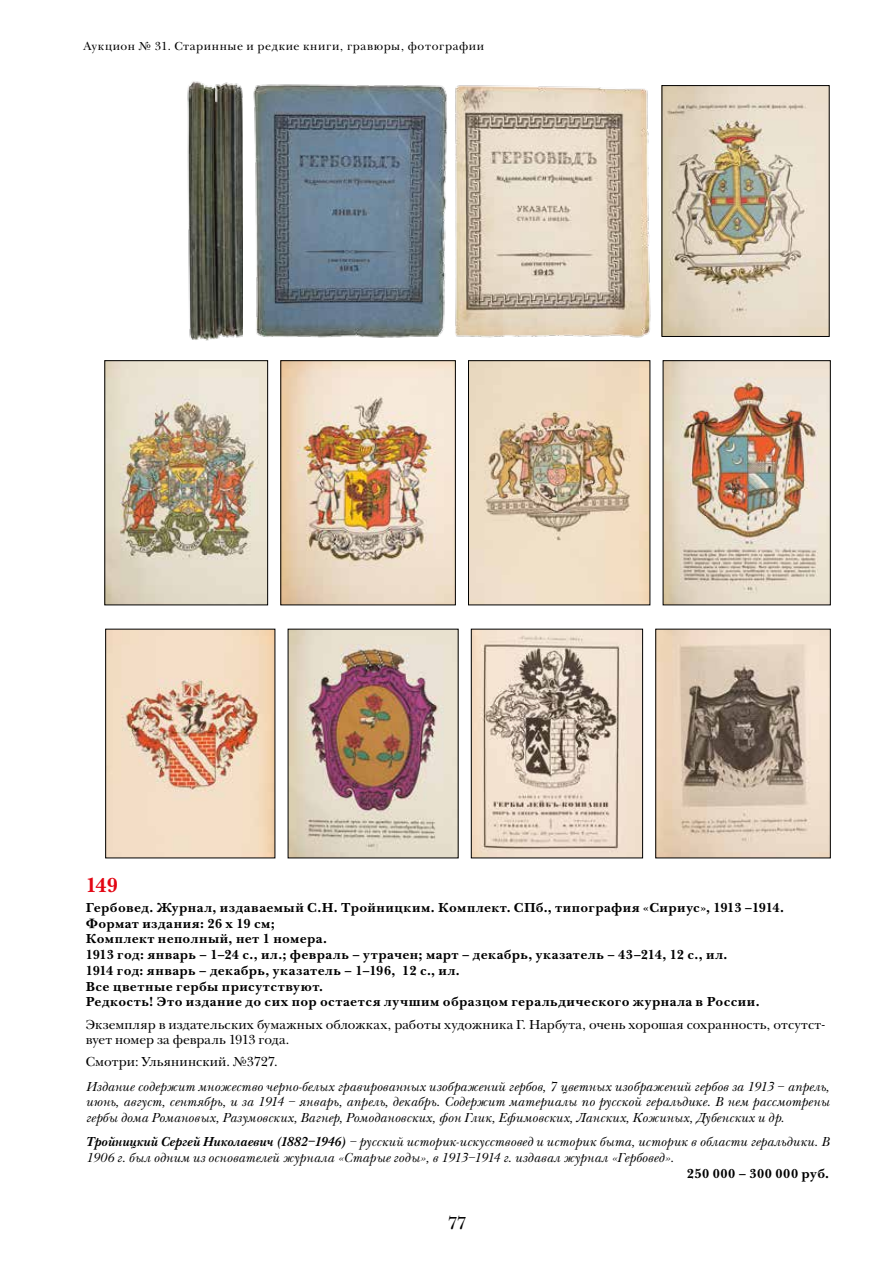
<style>
.page{position:relative;width:893px;height:1263px;background:#fff}
.page>*{position:absolute;margin:0;border:0;box-sizing:border-box;transform-origin:0 0}
.t1{font:700 21px "New Baskerville C";color:#e30613}
.t2{font:18px "New Baskerville C";color:#000}
.t3{font:italic 13.5px/15.8px "New Baskerville C";letter-spacing:.015em;color:#000;text-align:justify}
.t4{font:700 13.5px/15.8px "New Baskerville C";letter-spacing:.03em;color:#000}
.t5{font:13.5px/15.8px "New Baskerville C";letter-spacing:.01em;color:#000}
.t6{font:12px "New Baskerville C";letter-spacing:.05em;color:#000}
.s1{font-weight:700}
</style>
<div class="page">
<img style="left:657px;top:631px;width:171px;height:225px">
<img style="left:290px;top:631px;width:166px;height:225px">
<img style="left:253px;top:84px;width:398px;height:254px">
<img style="left:665px;top:362px;width:163px;height:241px">
<img style="left:664px;top:87px;width:163px;height:248px">
<div style="left:662px;top:85px;width:167px;height:252px;border:1px solid #000"></div>
<img style="left:107px;top:362px;width:159px;height:241px">
<div style="left:105px;top:360px;width:163px;height:245px;border:1px solid #000"></div>
<img style="left:470px;top:362px;width:178px;height:241px">
<div style="left:468px;top:360px;width:182px;height:245px;border:1px solid #000"></div>
<img style="left:283px;top:362px;width:171px;height:241px">
<div style="left:281px;top:360px;width:175px;height:245px;border:1px solid #000"></div>
<img style="left:473px;top:631px;width:168px;height:225px">
<div style="left:471px;top:629px;width:172px;height:229px;border:1px solid #000"></div>
<img style="left:107px;top:631px;width:166px;height:225px">
<img style="left:187px;top:81px;width:56px;height:260px">
<p class="t6" style="left:84px;top:39px;width:402px">Аукцион № 31. Старинные и редкие книги, гравюры, фотографии</p>
<h1 class="t1" style="left:86px;top:873px;width:34px">149</h1>
<p class="t4" style="left:86px;top:900px;width:700px">Гербовед. Журнал, издаваемый С.Н. Тройницким. Комплект. СПб., типография «Сириус», 1913 –1914.<br>Формат издания: 26 x 19 см;<br>Комплект неполный, нет 1 номера.<br>1913 год: январь – 1–24 с., ил.; февраль – утрачен; март – декабрь, указатель – 43–214, 12 с., ил.<br>1914 год: январь – декабрь, указатель – 1–196, 12 с., ил.<br>Все цветные гербы присутствуют.<br>Редкость! Это издание до сих пор остается лучшим образцом геральдического журнала в России.</p>
<p class="t5" style="left:86px;top:1016px;width:740px">Экземпляр в издательских бумажных обложках, работы художника Г. Нарбута, очень хорошая сохранность, отсутст&shy;вует номер за февраль 1913 года.</p>
<p class="t5" style="left:86px;top:1054px;width:193px">Смотри: Ульянинский. №3727.</p>
<p class="t3" style="left:86px;top:1078px;width:745px">Издание содержит множество черно-белых гравированных изображений гербов, 7 цветных изображений гербов за 1913 – апрель, июнь, август, сентябрь, и за 1914 – январь, апрель, декабрь. Содержит материалы по русской геральдике. В нем рассмотрены гербы дома Романовых, Разумовских, Вагнер, Ромодановских, фон Глик, Ефимовских, Ланских, Кожиных, Дубенских и др.</p>
<p class="t3" style="left:86px;top:1134px;width:745px"><span class="s1">Тройницкий Сергей Николаевич (1882–1946)</span> – русский историк-искусствовед и историк быта, историк в области геральдики. В<br>1906 г. был одним из основателей журнала «Старые годы», в 1913–1914 г. издавал журнал «Гербовед».</p>
<p class="t4" style="left:687px;top:1166px;width:144px">250 000 – 300 000 руб.</p>
<h2 class="t2" style="left:448px;top:1212px;width:20px">77</h2>
</div>
